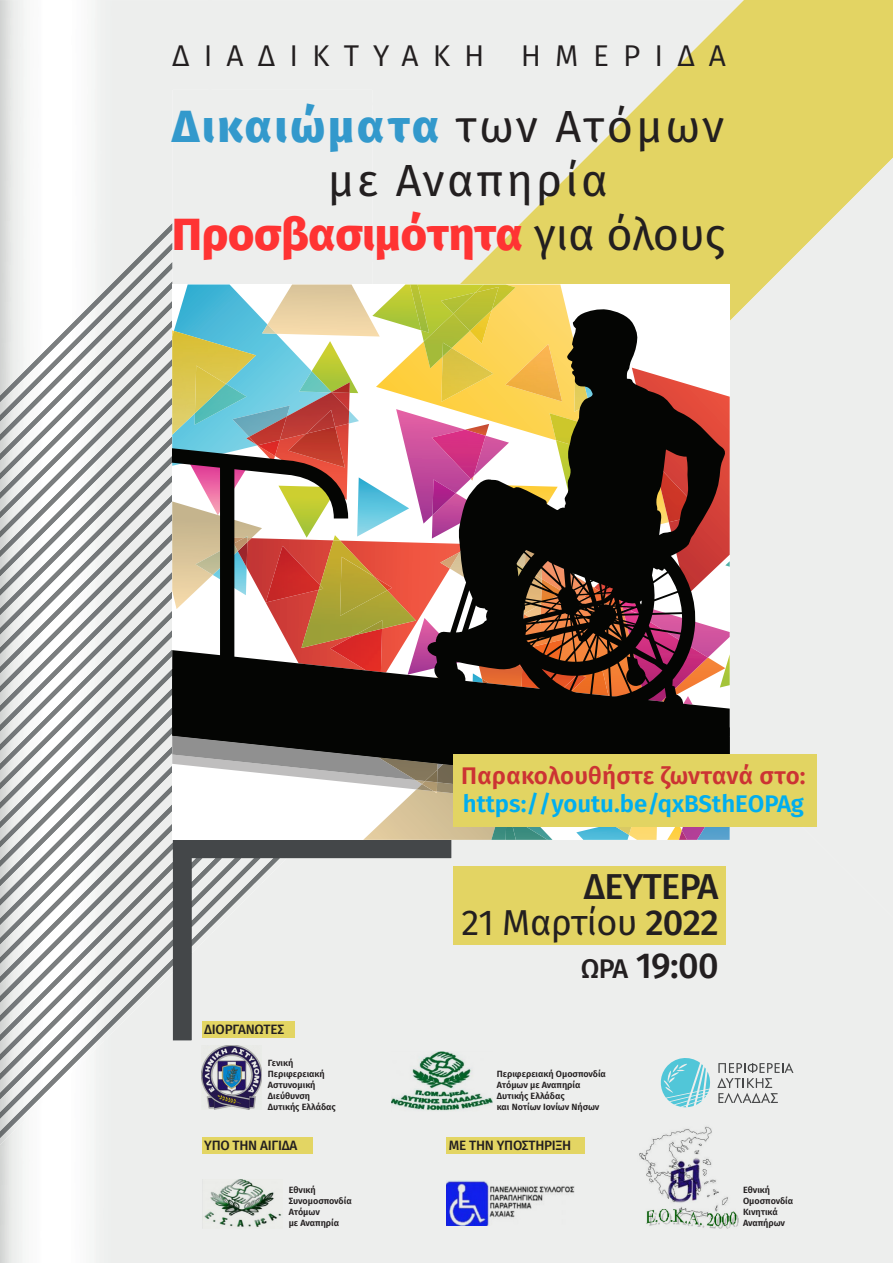
<style>
.page{position:relative;width:893px;height:1263px;background:#fff}
.page>*{position:absolute;margin:0;border:0;box-sizing:border-box;transform-origin:0 0}
.t1{font:800 45px "Fira Sans";letter-spacing:-.005em;color:#f33}
.t2{font:800 45px "Fira Sans";letter-spacing:.065em;color:#39c}
.t3{font:45px "Fira Sans";letter-spacing:.065em;color:#231f20}
.t4{font:500 36px "Fira Sans";letter-spacing:-.02em;color:#231f20}
.t5{font:36px "Fira Sans";letter-spacing:-.02em;color:#231f20}
.t6{font:30px "Fira Sans";letter-spacing:.47em;color:#231f20}
.t7{font:600 24px "Fira Sans";color:#00aeef}
.t8{font:600 24px "Fira Sans";letter-spacing:.01em;color:#c33}
.t9{font:500 13.5px "Fira Sans";letter-spacing:-.02em;color:#231f20}
.t10{font:600 9px "Fira Sans";color:#231f20}
.s1{font-weight:400;color:#231f20}
.s2{font-weight:500}
.s3{font-size:27px}
</style>
<div class="page">
<div style="left:730px;top:324px;width:7px;height:426px;background:#edeeed"></div>
<img style="left:0;top:750px;width:893px;height:513px">
<div style="left:173px;top:90px;width:199px;height:124px;background:#edeeed"></div>
<img style="left:458px;top:0;width:435px;height:324px">
<div style="left:453px;top:867px;width:272px;height:77px;background:#e3d463"></div>
<div style="left:173px;top:858px;width:19px;height:182px;background:#444749"></div>
<div style="left:173px;top:840px;width:278px;height:18px;background:#444749"></div>
<svg style="left:0;top:214px;width:730px;height:626px"></svg>
<svg style="left:172px;top:678px;width:558px;height:116px;background:#4b4b47"></svg>
<svg style="left:424px;top:308px;width:302px;height:406px;background:#795a47"></svg>
<svg style="left:172px;top:438px;width:176px;height:297px"></svg>
<div style="left:202px;top:1021px;width:93px;height:16px;background:#e3d563"></div>
<img style="left:202px;top:1045px;width:60px;height:65px">
<img style="left:391px;top:1051px;width:101px;height:60px">
<img style="left:446px;top:1181px;width:128px;height:44px">
<img style="left:202px;top:1179px;width:80px;height:50px">
<img style="left:638px;top:1125px;width:102px;height:105px">
<svg style="left:661px;top:1058px;width:50px;height:49px;background:#8dd5e0"></svg>
<svg style="left:717px;top:1063px;width:76px;height:40px;background:#cacbcb"></svg>
<div style="left:202px;top:1137px;width:111px;height:17px;background:#e3d563"></div>
<div style="left:446px;top:1137px;width:139px;height:17px;background:#e3d563"></div>
<div style="left:453px;top:755px;width:363px;height:72px;background:#e2d462"></div>
<p class="t6" style="left:172px;top:33px;width:555px">ΔΙΑΔΙΚΤΥΑΚΗ ΗΜΕΡΙΔΑ</p>
<p class="t2" style="left:172px;top:87px;width:553px">Δικαιώματα <span class="s1">των Ατόμων</span></p>
<p class="t3" style="left:328px;top:146px;width:282px">με Αναπηρία</p>
<p class="t1" style="left:172px;top:195px;width:555px">Προσβασιμότητα <span class="s1">για όλους</span></p>
<p class="t8" style="left:461px;top:755px;width:346px">Παρακολουθήστε ζωντανά στο:</p>
<p class="t7" style="left:463px;top:784px;width:343px">https://youtu.be/qxBSthEOPAg</p>
<p class="t9" style="left:204px;top:1018px;width:82px">ΔΙΟΡΓΑΝΩΤΕΣ</p>
<p class="t10" style="left:268px;top:1056px;width:27px">Γενική</p>
<p class="t10" style="left:268px;top:1067px;width:58px">Περιφερειακή</p>
<p class="t10" style="left:268px;top:1077px;width:49px">Αστυνομική</p>
<p class="t10" style="left:268px;top:1088px;width:44px">Διεύθυνση</p>
<p class="t10" style="left:268px;top:1099px;width:70px">Δυτικής Ελλάδας</p>
<p class="t4" style="left:584px;top:857px;width:136px">ΔΕΥΤΕΡΑ</p>
<p class="t5" style="left:461px;top:895px;width:259px">21 Μαρτίου <span class="s2">2022</span></p>
<p class="t4" style="left:581px;top:937px;width:139px"><span class="s3">ΩΡΑ</span> 19:00</p>
<p class="t10" style="left:497px;top:1067px;width:111px">Περιφερειακή Ομοσπονδία</p>
<p class="t10" style="left:497px;top:1077px;width:85px">Ατόμων με Αναπηρία</p>
<p class="t10" style="left:497px;top:1088px;width:70px">Δυτικής Ελλάδας</p>
<p class="t10" style="left:497px;top:1099px;width:104px">και Νοτίων Ιονίων Νήσων</p>
<p class="t9" style="left:204px;top:1134px;width:95px">ΥΠΟ ΤΗΝ ΑΙΓΙΔΑ</p>
<p class="t9" style="left:449px;top:1134px;width:124px">ΜΕ ΤΗΝ ΥΠΟΣΤΗΡΙΞΗ</p>
<p class="t10" style="left:289px;top:1183px;width:29px">Εθνική</p>
<p class="t10" style="left:289px;top:1193px;width:65px">Συνομοσπονδία</p>
<p class="t10" style="left:289px;top:1204px;width:33px">Ατόμων</p>
<p class="t10" style="left:289px;top:1215px;width:52px">με Αναπηρία</p>
<p class="t10" style="left:743px;top:1183px;width:29px">Εθνική</p>
<p class="t10" style="left:743px;top:1193px;width:52px">Ομοσπονδία</p>
<p class="t10" style="left:743px;top:1204px;width:36px">Κινητικά</p>
<p class="t10" style="left:743px;top:1215px;width:44px">Αναπήρων</p>
</div>
